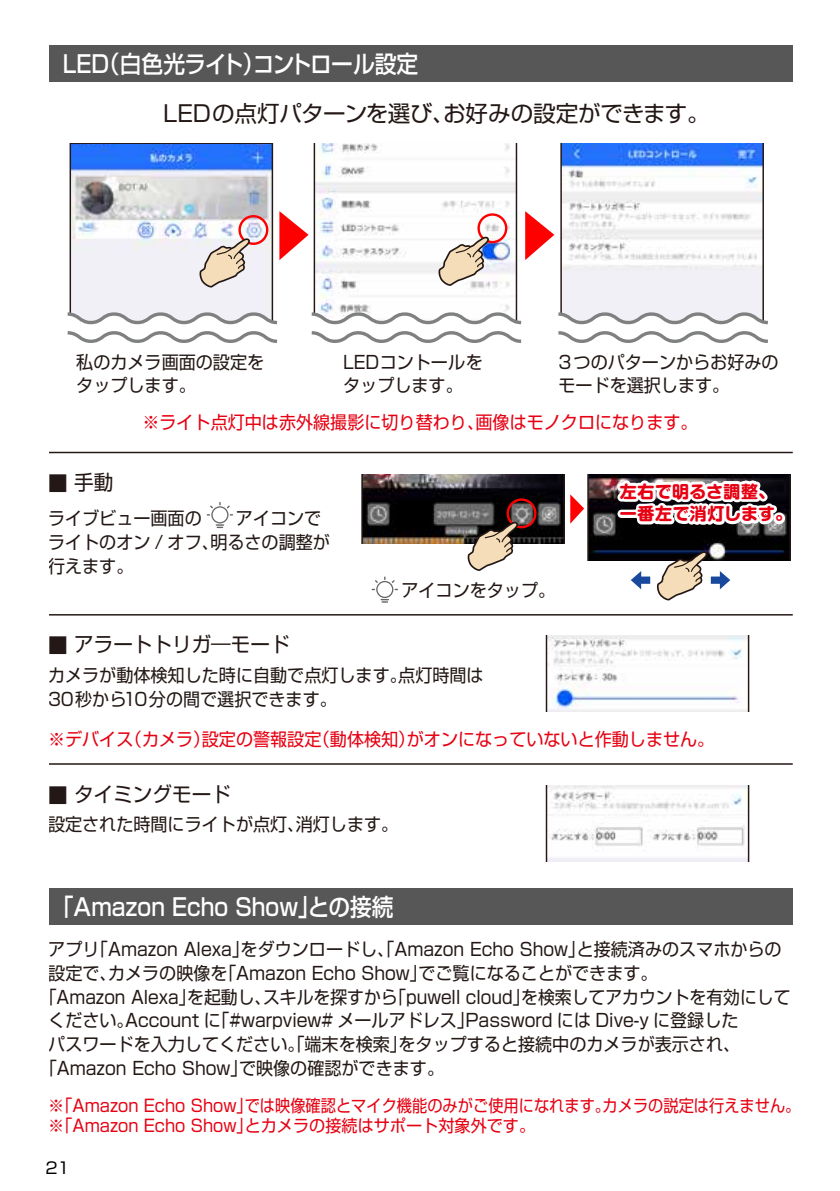
<style>
.page{position:relative;width:840px;height:1191px;background:#fff}
.page>*{position:absolute;margin:0;border:0;box-sizing:border-box;transform-origin:0 0}
.t1{font:500 23.8px "Shin Go Pro";color:#fff;scale:.91 1}
.t2{font:22.6px "Shin Go Pro";letter-spacing:-.01em;color:#231815}
.t3{font:20.6px "Shin Go Pro";color:#231815;scale:.95 1}
.t4{font:17.8px/23.8px "Shin Go Pro";color:#231815;scale:.95 1}
.t5{font:17.8px "Shin Go Pro";color:#e60012;scale:.95 1}
.t6{font:17.8px "Shin Go Pro";color:#231815;scale:.94 1}
.t7{font:17px/19.8px "Shin Go Pro";color:#e60012;scale:.95 1}
.t8{font:700 17px/22.6px "Shin M Go Pro";letter-spacing:.03em;color:#e60012}
.t9{font:16px "Shin Go Pro";color:#000}
</style>
<div class="page">
<svg style="left:545px;top:636px;width:203px;height:75px"></svg>
<svg style="left:545px;top:785px;width:203px;height:76px"></svg>
<div style="left:211px;top:506px;width:17px;height:17px;border:1px solid #666464;border-radius:50%"></div>
<svg style="left:216px;top:524px;width:7px;height:4px"></svg>
<svg style="left:207px;top:502px;width:25px;height:13px"></svg>
<div style="left:376px;top:581px;width:17px;height:17px;border:1px solid #666464;border-radius:50%"></div>
<svg style="left:381px;top:599px;width:7px;height:3px"></svg>
<svg style="left:372px;top:577px;width:25px;height:13px"></svg>
<div style="left:50px;top:45px;width:742px;height:37px;background:#585757"></div>
<hr style="left:50px;top:452px;width:742px;height:1px;background:#231815">
<svg style="left:361px;top:474px;width:203px;height:97px"></svg>
<svg style="left:67px;top:143px;width:701px;height:200px"></svg>
<svg style="left:570px;top:474px;width:220px;height:127px"></svg>
<hr style="left:50px;top:614px;width:742px;height:1px;background:#231815">
<hr style="left:50px;top:763px;width:742px;height:1px;background:#231815">
<div style="left:50px;top:888px;width:742px;height:37px;background:#585757"></div>
<h1 class="t1" style="left:63px;top:44px;width:392px">LED（白色光ライト）コントロール設定</h1>
<p class="t2" style="left:163px;top:95px;width:547px">LEDの点灯パターンを選び、お好みの設定ができます。</p>
<p class="t4" style="left:76px;top:348px;width:199px">私のカメラ画面の設定をタップします。</p>
<p class="t4" style="left:343px;top:348px;width:148px">LEDコントールをタップします。</p>
<p class="t4" style="left:558px;top:348px;width:233px">3つのパターンからお好みのモードを選択します。</p>
<p class="t5" style="left:142px;top:407px;width:585px">※ライト点灯中は赤外線撮影に切り替わり、画像はモノクロになります。</p>
<p class="t3" style="left:48px;top:465px;width:70px">■ 手動</p>
<p class="t4" style="left:48px;top:504px;width:163px">ライブビュー画面の</p>
<p class="t4" style="left:48px;top:504px;width:298px;text-indent:188px">アイコンでライトのオン / オフ、明るさの調整が行えます。</p>
<p class="t4" style="left:401px;top:576px;width:163px">アイコンをタップ。</p>
<p class="t8" style="left:619px;top:478px;width:173px">左右で明るさ調整、一番左で消灯します。</p>
<p class="t3" style="left:48px;top:627px;width:255px">■ アラートトリガ―モード</p>
<p class="t4" style="left:48px;top:661px;width:460px">カメラが動体検知した時に自動で点灯します。点灯時間は<br>30秒から10分の間で選択できます。</p>
<p class="t5" style="left:48px;top:724px;width:702px">※デバイス（カメラ）設定の警報設定（動体検知）がオンになっていないと作動しません。</p>
<p class="t3" style="left:48px;top:777px;width:194px">■ タイミングモード</p>
<p class="t4" style="left:48px;top:810px;width:370px">設定された時間にライトが点灯、消灯します。</p>
<h1 class="t1" style="left:52px;top:887px;width:377px">「Amazon Echo Show」との接続</h1>
<p class="t4" style="left:48px;top:935px;width:773px">アプリ「Amazon Alexa」をダウンロードし、「Amazon Echo Show」と接続済みのスマホからの</p>
<p class="t4" style="left:48px;top:959px;width:642px">設定で、カメラの映像を「Amazon Echo Show」でご覧になることができます。</p>
<p class="t6" style="left:40px;top:982px;width:799px">「Amazon Alexa」を起動し、スキルを探すから「puwell cloud」を検索してアカウントを有効にして</p>
<p class="t4" style="left:48px;top:1006px;width:727px">ください。Account に「#warpview# メールアドレス」Password には Dive-y に登録した</p>
<p class="t4" style="left:48px;top:1030px;width:729px">パスワードを入力してください。「端末を検索」をタップすると接続中のカメラが表示され、</p>
<p class="t4" style="left:40px;top:1054px;width:427px">「Amazon Echo Show」で映像の確認ができます。</p>
<p class="t7" style="left:48px;top:1093px;width:792px">※「Amazon Echo Show」では映像確認とマイク機能のみがご使用になれます。カメラの説定は行えません。※「Amazon Echo Show」とカメラの接続はサポート対象外です。</p>
<p class="t9" style="left:45px;top:1155px;width:26px">21</p>
</div>
